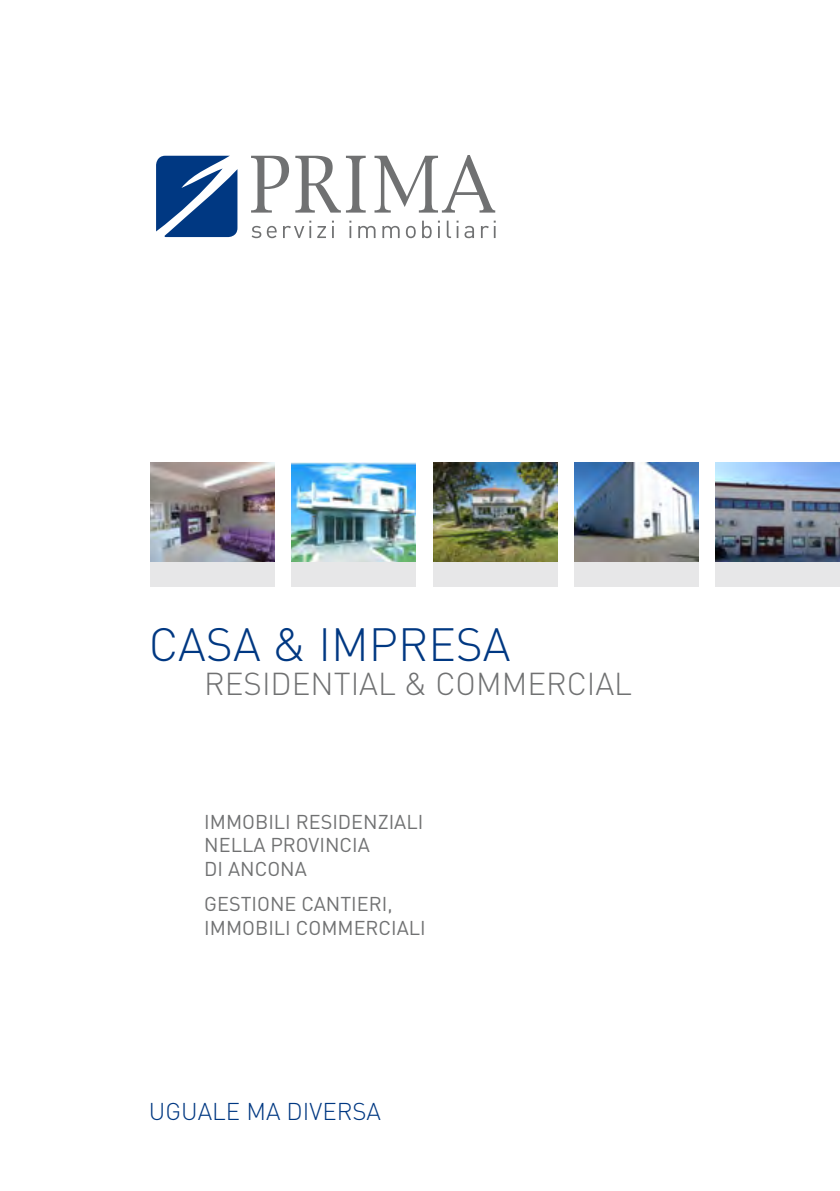
<style>
.page{position:relative;width:840px;height:1191px;background:#fff}
.page>*{position:absolute;margin:0;border:0;box-sizing:border-box;transform-origin:0 0}
.t1{font:300 46px "DIN";color:#003882}
.t2{font:300 31.4px "DIN";color:#707172}
.t3{font:300 24px "DIN";color:#003882}
.t4{font:19.8px/23.8px "DIN";color:#707172}
</style>
<div class="page">
<div style="left:150px;top:462px;width:124px;height:124px;background:#e7e7e8"></div>
<img style="left:150px;top:462px;width:124px;height:99px">
<div style="left:291px;top:462px;width:124px;height:124px;background:#e7e7e8"></div>
<img style="left:291px;top:462px;width:124px;height:99px">
<div style="left:433px;top:462px;width:124px;height:124px;background:#e7e7e8"></div>
<img style="left:433px;top:462px;width:124px;height:99px">
<div style="left:574px;top:462px;width:124px;height:124px;background:#e7e7e8"></div>
<img style="left:574px;top:462px;width:124px;height:99px">
<div style="left:715px;top:462px;width:124px;height:124px;background:#e7e7e8"></div>
<img style="left:715px;top:462px;width:124px;height:99px">
<svg style="left:156px;top:156px;width:81px;height:81px"></svg>
<svg style="left:251px;top:155px;width:244px;height:83px"></svg>
<h1 class="t1" style="left:149px;top:616px;width:363px">CASA &amp; IMPRESA</h1>
<h2 class="t2" style="left:204px;top:664px;width:16px">RESI</h2>
<h2 class="t2" style="left:270px;top:664px;width:226px">DENTIAL &amp; COMMERCIA</h2>
<h2 class="t2" style="left:614px;top:664px;width:19px">L</h2>
<p class="t4" style="left:204px;top:809px;width:220px">IMMOBILI RESIDENZIALI<br>NELLA PROVINCIA<br>DI ANCONA</p>
<p class="t4" style="left:204px;top:892px;width:223px">GESTIONE CANTIERI,<br>IMMOBILI COMMERCIALI</p>
<p class="t3" style="left:149px;top:1096px;width:189px">UGUALE MA DIVERSA</p>
</div>
